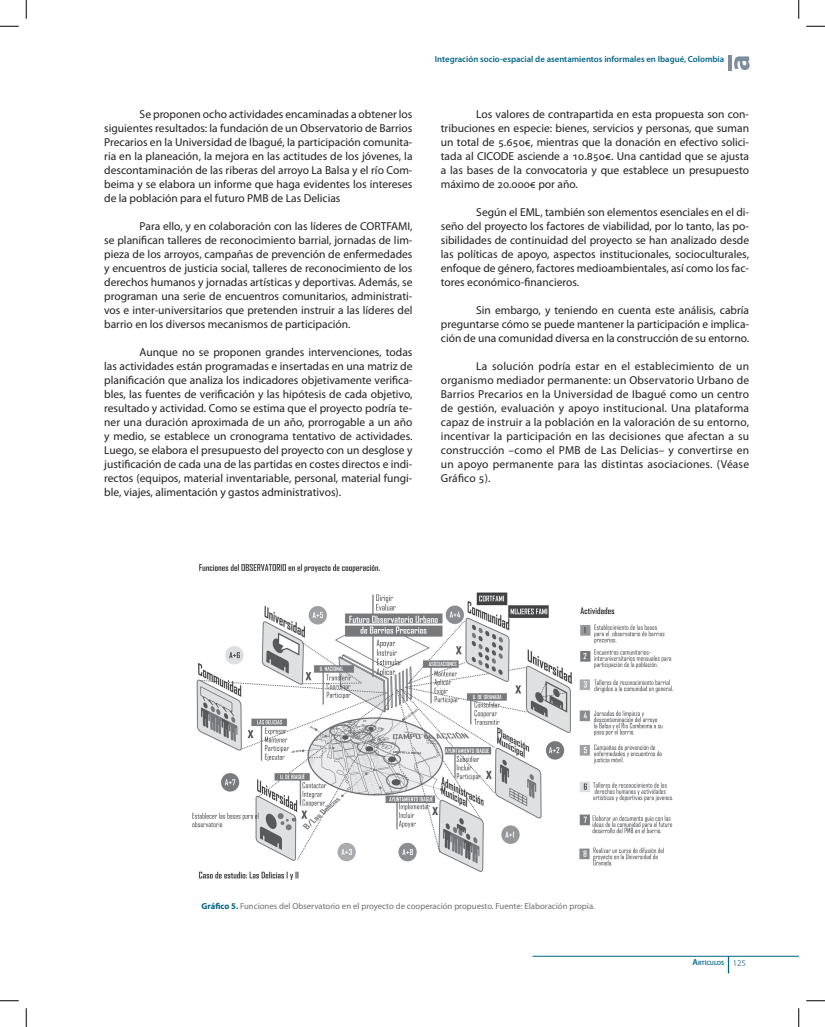
<style>
.page{position:relative;width:825px;height:1027px;background:#fff}
.page>*{position:absolute;margin:0;border:0;box-sizing:border-box;transform-origin:0 0}
.t1{font:11.5px/14px "Myriad Pro";color:#231f20;text-align:justify}
.t2{font:8.75px "Myriad Pro";color:#6c6d70}
.t3{font:600 8.75px "Myriad Pro";color:#006586}
.t4{font:600 6.12px "Myriad Pro";color:#006586}
.s1{font-weight:700;color:#006586}
.s2{font-size:8.75px}
.s3{font-weight:300;font-size:8.75px;color:#bcbdc0}
</style>
<div class="page">
<svg style="left:728px;top:957px;width:1px;height:16px"></svg>
<hr style="left:728px;top:55px;width:4px;height:15px;background:#7f8c9b">
<svg style="left:734px;top:56px;width:15px;height:14px"></svg>
<hr style="left:533px;top:956px;width:266px;height:1px;background:#006586">
<img style="left:193px;top:565px;width:479px;height:315px">
<svg style="left:0;top:25px;width:19px;height:2px"></svg>
<svg style="left:806px;top:25px;width:19px;height:2px"></svg>
<svg style="left:0;top:1000px;width:19px;height:1px"></svg>
<svg style="left:806px;top:1000px;width:19px;height:1px"></svg>
<svg style="left:25px;top:0;width:2px;height:19px"></svg>
<svg style="left:25px;top:1008px;width:2px;height:19px"></svg>
<svg style="left:798px;top:0;width:1px;height:19px"></svg>
<svg style="left:798px;top:1008px;width:1px;height:19px"></svg>
<p class="t1" style="left:104px;top:107px;width:310px;text-indent:35px">Se proponen ocho actividades encaminadas a obtener los siguientes resultados: la fundación de un Observatorio de Barrios Precarios en la Universidad de Ibagué, la participación comunita&shy;ria en la planeación, la mejora en las actitudes de los jóvenes, la descontaminación de las riberas del arroyo La Balsa y el río Com&shy;beima y se elabora un informe que haga evidentes los intereses de la población para el futuro PMB de Las Delicias</p>
<p class="t1" style="left:104px;top:219px;width:310px;text-indent:35px">Para ello, y en colaboración con las líderes de CORTFAMI, se planifican talleres de reconocimiento barrial, jornadas de lim&shy;pieza de los arroyos, campañas de prevención de enfermedades y encuentros de justicia social, talleres de reconocimiento de los derechos humanos y jornadas artísticas y deportivas. Además, se programan una serie de encuentros comunitarios, administrati&shy;vos e inter-universitarios que pretenden instruir a las líderes del barrio en los diversos mecanismos de participación.</p>
<p class="t1" style="left:104px;top:345px;width:310px;text-indent:35px">Aunque no se proponen grandes intervenciones, todas las actividades están programadas e insertadas en una matriz de planificación que analiza los indicadores objetivamente verifica&shy;bles, las fuentes de verificación y las hipótesis de cada objetivo, resultado y actividad. Como se estima que el proyecto podría te&shy;ner una duración aproximada de un año, prorrogable a un año y medio, se establece un cronograma tentativo de actividades.<br>Luego, se elabora el presupuesto del proyecto con un desglose y justificación de cada una de las partidas en costes directos e indi&shy;rectos (equipos, material inventariable, personal, material fungi&shy;ble, viajes, alimentación y gastos administrativos).</p>
<p class="t3" style="left:435px;top:53px;width:291px">Integración socio-espacial de asentamientos informales en Ibagué, Colombia</p>
<p class="t1" style="left:441px;top:107px;width:310px;text-indent:35px">Los valores de contrapartida en esta propuesta son con&shy;tribuciones en especie: bienes, servicios y personas, que suman un total de 5.650€, mientras que la donación en efectivo solici&shy;tada al CICODE asciende a 10.850€. Una cantidad que se ajusta a las bases de la convocatoria y que establece un presupuesto máximo de 20.000€ por año.</p>
<p class="t1" style="left:441px;top:205px;width:310px;text-indent:35px">Según el EML, también son elementos esenciales en el di&shy;seño del proyecto los factores de viabilidad, por lo tanto, las po&shy;sibilidades de continuidad del proyecto se han analizado desde las políticas de apoyo, aspectos institucionales, socioculturales, enfoque de género, factores medioambientales, así como los fac&shy;tores económico-financieros.</p>
<p class="t1" style="left:441px;top:303px;width:310px;text-indent:35px">Sin embargo, y teniendo en cuenta este análisis, cabría preguntarse cómo se puede mantener la participación e implica&shy;ción de una comunidad diversa en la construcción de su entorno.</p>
<p class="t1" style="left:441px;top:359px;width:310px;text-indent:35px">La solución podría estar en el establecimiento de un organismo mediador permanente: un Observatorio Urbano de Barrios Precarios en la Universidad de Ibagué como un centro de gestión, evaluación y apoyo institucional. Una plataforma capaz de instruir a la población en la valoración de su entorno, incentivar la participación en las decisiones que afectan a su construcción –como el PMB de Las Delicias– y convertirse en un apoyo permanente para las distintas asociaciones. (Véase Gráfico 5).</p>
<p class="t2" style="left:202px;top:900px;width:395px"><span class="s1">Gráfico 5.</span> Funciones del Observatorio en el proyecto de cooperación propuesto. Fuente: Elaboración propia.</p>
<p class="t4" style="left:692px;top:959px;width:55px"><span class="s2">A</span>RTÍCULOS <span class="s3">125</span></p>
</div>
